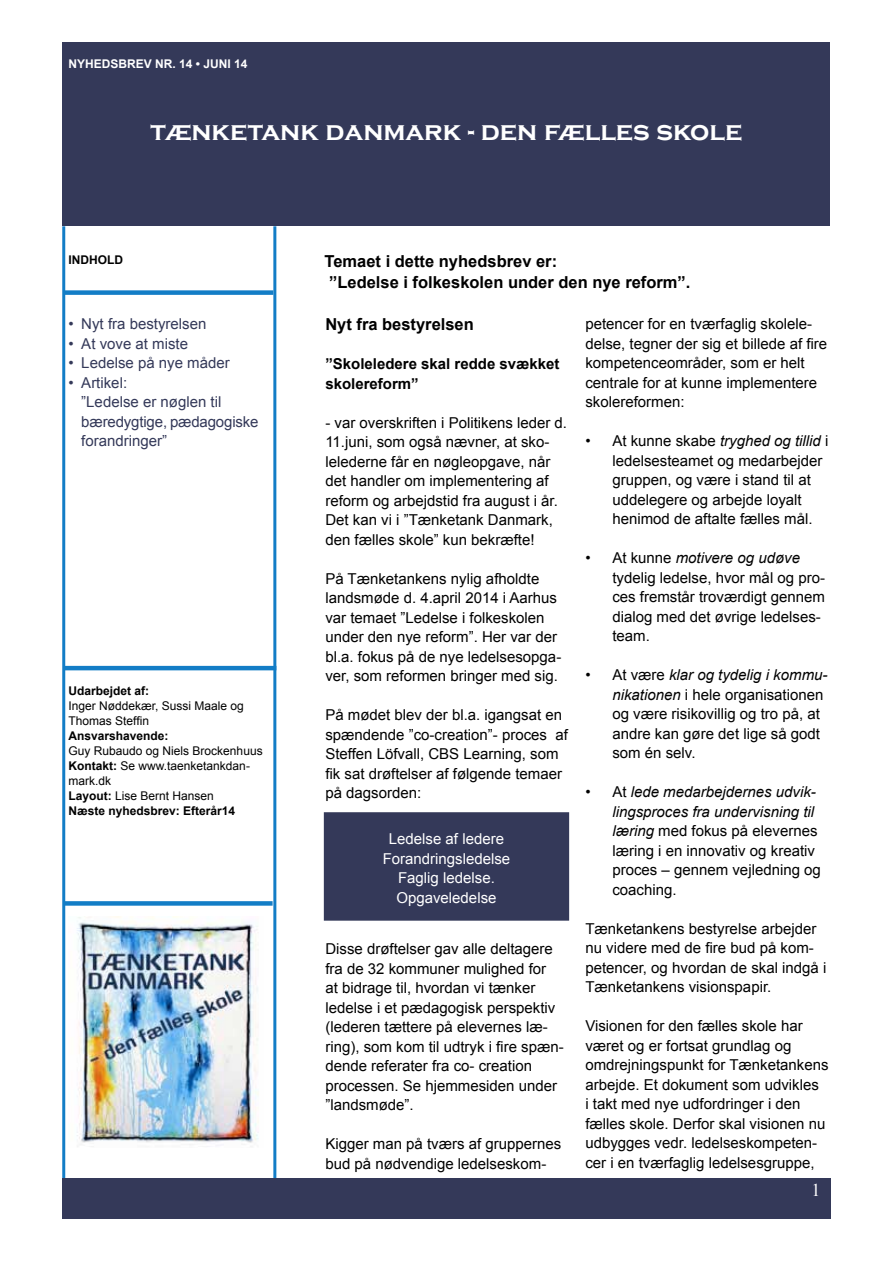
<style>
.page{position:relative;width:893px;height:1263px;background:#fff}
.page>*{position:absolute;margin:0;border:0;box-sizing:border-box;transform-origin:0 0}
.t1{font:700 27px "Copperplate Gothic";color:#fff}
.t2{font:18px "Times New Roman";color:#fff}
.t3{font:700 16.5px/21px "Arial";color:#000}
.t4{font:15px/19.5px "Arial";color:#000}
.t5{font:15px/19.5px "Arial";color:#343959}
.t6{font:15px/19.5px "Arial";color:#fff;text-align:center}
.t7{font:700 15px/19.5px "Arial";color:#000}
.t8{font:12px/15px "Arial";color:#000}
.t9{font:700 12px "Arial";color:#000}
.t10{font:700 12px "Arial";color:#fff}
.s1{font-weight:700}
.s2{font-style:italic}
</style>
<div class="page">
<hr style="left:273px;top:226px;width:3px;height:954px;background:#137dc6">
<hr style="left:62px;top:226px;width:3px;height:954px;background:#137dc6">
<div style="left:62px;top:1178px;width:769px;height:41px;background:#343959"></div>
<div style="left:64px;top:290px;width:209px;height:5px;background:#137dc6"></div>
<hr style="left:64px;top:666px;width:212px;height:4px;background:#137dc6">
<div style="left:64px;top:901px;width:209px;height:5px;background:#137dc6"></div>
<div style="left:62px;top:43px;width:767px;height:183px;background:#343959"></div>
<img style="left:77px;top:916px;width:182px;height:231px">
<div style="left:325px;top:813px;width:243px;height:107px;background:#343959"></div>
<div style="left:324px;top:812px;width:245px;height:109px;border:2px solid #343959"></div>
<p class="t10" style="left:69px;top:56px;width:180px">NYHEDSBREV NR. 14 • JUNI 14</p>
<h1 class="t1" style="left:151px;top:116px;width:593px">tænketank danmark - den fælles skole</h1>
<p class="t9" style="left:69px;top:252px;width:56px">INDHOLD</p>
<p class="t5" style="left:69px;top:314px;width:139px">• Nyt fra bestyrelsen</p>
<p class="t5" style="left:69px;top:334px;width:121px">• At vove at miste</p>
<p class="t5" style="left:69px;top:353px;width:163px">• Ledelse på nye måder</p>
<p class="t5" style="left:81px;top:373px;width:179px;text-indent:-13px">• Artikel:<br>”Ledelse er nøglen til bæredygtige, pædagogiske forandringer”</p>
<p class="t9" style="left:69px;top:683px;width:82px">Udarbejdet af:</p>
<p class="t8" style="left:69px;top:698px;width:177px">Inger Nøddekær, Sussi Maale og<br>Thomas Steffin</p>
<p class="t9" style="left:69px;top:728px;width:102px">Ansvarshavende:</p>
<p class="t8" style="left:69px;top:743px;width:196px">Guy Rubaudo og Niels Brockenhuus<br><span class="s1">Kontakt:</span> Se www.taenketankdan&shy;mark.dk<br><span class="s1">Layout:</span> Lise Bernt Hansen<br><span class="s1">Næste nyhedsbrev: Efterår14</span></p>
<p class="t3" style="left:325px;top:251px;width:367px">Temaet i dette nyhedsbrev er:<br>”Ledelse i folkeskolen under den nye reform”.</p>
<p class="t3" style="left:325px;top:314px;width:150px">Nyt fra bestyrelsen</p>
<p class="t7" style="left:325px;top:355px;width:236px">”Skoleledere skal redde svækket skolereform”</p>
<p class="t4" style="left:325px;top:413px;width:243px">- var overskriften i Politikens leder d.<br>11.juni, som også nævner, at sko&shy;lelederne får en nøgleopgave, når det handler om implementering af reform og arbejdstid fra august i år.<br>Det kan vi i ”Tænketank Danmark, den fælles skole” kun bekræfte!</p>
<p class="t4" style="left:325px;top:569px;width:237px">På Tænketankens nylig afholdte landsmøde d. 4.april 2014 i Aarhus var temaet ”Ledelse i folkeskolen under den nye reform”. Her var der bl.a. fokus på de nye ledelsesopga&shy;ver, som reformen bringer med sig.</p>
<p class="t4" style="left:325px;top:705px;width:244px">På mødet blev der bl.a. igangsat en spændende ”co-creation”- proces af<br>Steffen Löfvall, CBS Learning, som fik sat drøftelser af følgende temaer på dagsorden:</p>
<p class="t4" style="left:585px;top:314px;width:243px">petencer for en tværfaglig skolele&shy;delse, tegner der sig et billede af fire kompetenceområder, som er helt centrale for at kunne implementere skolereformen:</p>
<p class="t4" style="left:612px;top:431px;width:217px;text-indent:-27px">• At kunne skabe <span class="s2">tryghed og tillid</span> i ledelsesteamet og medarbejder gruppen, og være i stand til at uddelegere og arbejde loyalt henimod de aftalte fælles mål.</p>
<p class="t4" style="left:612px;top:548px;width:214px;text-indent:-27px">• At kunne <span class="s2">motivere og udøve </span>tydelig ledelse, hvor mål og pro&shy;ces fremstår troværdigt gennem dialog med det øvrige ledelses&shy;team.</p>
<p class="t4" style="left:612px;top:665px;width:217px;text-indent:-27px">• At være <span class="s2">klar og tydelig i kommu&shy;nikationen</span> i hele organisationen og være risikovillig og tro på, at andre kan gøre det lige så godt som én selv.</p>
<p class="t4" style="left:612px;top:782px;width:210px;text-indent:-27px">• At <span class="s2">lede medarbejdernes udvik&shy;lingsproces fra undervisning til læring</span> med fokus på elevernes læring i en innovativ og kreativ proces – gennem vejledning og coaching.</p>
<p class="t4" style="left:585px;top:919px;width:242px">Tænketankens bestyrelse arbejder nu videre med de fire bud på kom&shy;petencer, og hvordan de skal indgå i<br>Tænketankens visionspapir.</p>
<p class="t4" style="left:585px;top:1016px;width:245px">Visionen for den fælles skole har været og er fortsat grundlag og omdrejningspunkt for Tænketankens arbejde. Et dokument som udvikles<br>i takt med nye udfordringer i den fælles skole. Derfor skal visionen nu udbygges vedr. ledelseskompeten&shy;cer i en tværfaglig ledelsesgruppe,</p>
<p class="t6" style="left:383px;top:829px;width:129px">Ledelse af ledere<br>Forandringsledelse<br>Faglig ledelse.<br>Opgaveledelse</p>
<p class="t4" style="left:325px;top:939px;width:240px">Disse drøftelser gav alle deltagere fra de 32 kommuner mulighed for<br>at bidrage til, hvordan vi tænker ledelse i et pædagogisk perspektiv (lederen tættere på elevernes læ&shy;ring), som kom til udtryk i fire spæn&shy;dende referater fra co- creation processen. Se hjemmesiden under ”landsmøde”.</p>
<p class="t4" style="left:325px;top:1134px;width:237px">Kigger man på tværs af gruppernes bud på nødvendige ledelseskom-</p>
<p class="t2" style="left:811px;top:1178px;width:10px">1</p>
</div>
